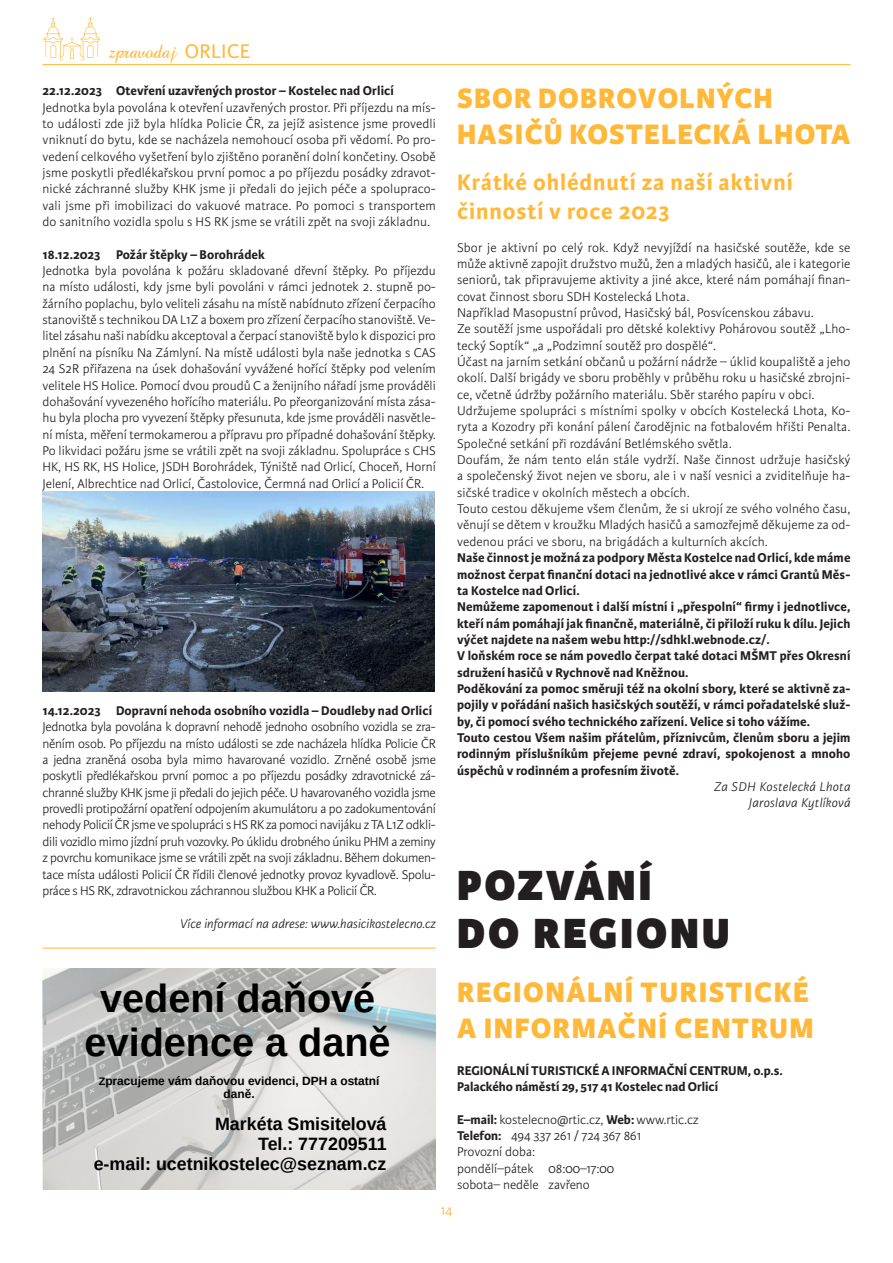
<style>
.page{position:relative;width:893px;height:1263px;background:#fff}
.page>*{position:absolute;margin:0;border:0;box-sizing:border-box;transform-origin:0 0}
.t1{font:800 45px/48px "Karmina Sans";letter-spacing:.06em;color:#231f20}
.t2{font:700 39.6px/44.2px "Liberation Sans";color:#000;text-align:center}
.t3{font:800 30px/36px "Karmina Sans";letter-spacing:.04em;color:#ffb838}
.t4{font:700 24px/28.8px "Karmina Sans";letter-spacing:.04em;color:#ffb838}
.t5{font:700 17.85px/20px "Liberation Sans";color:#000;text-align:right}
.t6{font:300 15px "Karmina Sans";color:#ffb838}
.t7{font:300 13.5px/16.4px "Karmina Sans";letter-spacing:.01em;color:#231f20;text-align:justify}
.t8{font:700 13.5px/16.4px "Karmina Sans";letter-spacing:.01em;color:#231f20}
.t9{font:italic 300 13.5px "Karmina Sans";letter-spacing:.01em;color:#231f20}
.t10{font:italic 300 13.5px/16.4px "Karmina Sans";letter-spacing:.03em;color:#231f20;text-align:right}
.t11{font:13.5px "Abbeyline";color:#ffb838}
.t12{font:700 11.85px/13.4px "Liberation Sans";color:#000;text-align:center}
.s1{font-family:"Karmina Sans";font-size:21px}
.s2{font-size:10.95px}
.s3{font-weight:700}
</style>
<div class="page">
<img style="left:43px;top:17px;width:56px;height:44px">
<hr style="left:43px;top:64px;width:807px;height:1px;background:#ffb838">
<img style="left:43px;top:491px;width:392px;height:201px">
<img style="left:43px;top:968px;width:393px;height:222px">
<hr style="left:43px;top:948px;width:393px;height:1px;background:#ffb838">
<p class="t11" style="left:109px;top:45px;width:142px">zpravodaj <span class="s1">ORLICE</span></p>
<p class="t8" style="left:43px;top:83px;width:353px">22.12.2023 Otevření uzavřených prostor – Kostelec nad Orlicí</p>
<p class="t7" style="left:43px;top:99px;width:395px">Jednotka byla povolána k otevření uzavřených prostor. Při příjezdu na mís&shy;to události zde již byla hlídka Policie ČR, za jejíž asistence jsme provedli vniknutí do bytu, kde se nacházela nemohoucí osoba při vědomí. Po pro&shy;vedení celkového vyšetření bylo zjištěno poranění dolní končetiny. Osobě jsme poskytli předlékařskou první pomoc a po příjezdu posádky zdravot&shy;nické záchranné služby KHK jsme ji předali do jejich péče a spolupraco&shy;vali jsme při imobilizaci do vakuové matrace. Po pomoci s transportem do sanitního vozidla spolu s HS RK jsme se vrátili zpět na svoji základnu.</p>
<p class="t8" style="left:43px;top:246px;width:224px">18.12.2023 Požár štěpky – Borohrádek</p>
<p class="t7" style="left:43px;top:263px;width:395px">Jednotka byla povolána k požáru skladované dřevní štěpky. Po příjezdu na místo události, kdy jsme byli povoláni v rámci jednotek 2. stupně po&shy;žárního poplachu, bylo veliteli zásahu na místě nabídnuto zřízení čerpacího stanoviště s technikou DA L1Z a boxem pro zřízení čerpacího stanoviště. Ve&shy;litel zásahu naši nabídku akceptoval a čerpací stanoviště bylo k dispozici pro plnění na písníku Na Zámlyní. Na místě události byla naše jednotka s CAS 24 S2R přiřazena na úsek dohašování vyvážené hořící štěpky pod velením velitele HS Holice. Pomocí dvou proudů C a ženijního nářadí jsme prováděli dohašování vyvezeného hořícího materiálu. Po přeorganizování místa zása&shy;hu byla plocha pro vyvezení štěpky přesunuta, kde jsme prováděli nasvětle&shy;ní místa, měření termokamerou a přípravu pro případné dohašování štěpky.<br>Po likvidaci požáru jsme se vrátili zpět na svoji základnu. Spolupráce s CHS HK, HS RK, HS Holice, JSDH Borohrádek, Týniště nad Orlicí, Choceň, Horní Jelení, Albrechtice nad Orlicí, Častolovice, Čermná nad Orlicí a Policií ČR.</p>
<p class="t8" style="left:43px;top:703px;width:391px">14.12.2023 Dopravní nehoda osobního vozidla – Doudleby nad Orlicí</p>
<p class="t7" style="left:43px;top:719px;width:395px">Jednotka byla povolána k dopravní nehodě jednoho osobního vozidla se zra&shy;něním osob. Po příjezdu na místo události se zde nacházela hlídka Policie ČR a jedna zraněná osoba byla mimo havarované vozidlo. Zrněné osobě jsme poskytli předlékařskou první pomoc a po příjezdu posádky zdravotnické zá&shy;chranné služby KHK jsme ji předali do jejich péče. U havarovaného vozidla jsme provedli protipožární opatření odpojením akumulátoru a po zadokumentování nehody Policií ČR jsme ve spolupráci s HS RK za pomoci navijáku z TA L1Z odkli&shy;dili vozidlo mimo jízdní pruh vozovky. Po úklidu drobného úniku PHM a zeminy z povrchu komunikace jsme se vrátili zpět na svoji základnu. Během dokumen&shy;tace místa události Policií ČR řídili členové jednotky provoz kyvadlově. Spolu&shy;práce s HS RK, zdravotnickou záchrannou službou KHK a Policií ČR.</p>
<p class="t9" style="left:180px;top:916px;width:257px">Více informací na adrese: www.hasicikostelecno.cz</p>
<h2 class="t2" style="left:85px;top:979px;width:308px">vedení daňové evidence a daně</h2>
<p class="t12" style="left:99px;top:1075px;width:282px"><span class="s2">Z</span>pracujeme vám daňovou evidenci, DPH a ostatní daně.</p>
<h3 class="t5" style="left:94px;top:1115px;width:294px">Markéta Smisitelová<br>Tel.: 777209511<br>e-mail: ucetnikostelec@seznam.cz</h3>
<h3 class="t3" style="left:457px;top:81px;width:395px">SBOR DOBROVOLNÝCH<br>HASIČŮ KOSTELECKÁ LHOTA</h3>
<h3 class="t4" style="left:457px;top:168px;width:337px">Krátké ohlédnutí za naší aktivní činností v roce 2023</h3>
<p class="t7" style="left:457px;top:239px;width:395px;text-align:left">Sbor je aktivní po celý rok. Když nevyjíždí na hasičské soutěže, kde se může aktivně zapojit družstvo mužů, žen a mladých hasičů, ale i kategorie seniorů, tak připravujeme aktivity a jiné akce, které nám pomáhají finan&shy;covat činnost sboru SDH Kostelecká Lhota.<br>Například Masopustní průvod, Hasičský bál, Posvícenskou zábavu.<br>Ze soutěží jsme uspořádali pro dětské kolektivy Pohárovou soutěž „Lho&shy;tecký Soptík“ „a „Podzimní soutěž pro dospělé“.<br>Účast na jarním setkání občanů u požární nádrže – úklid koupaliště a jeho okolí. Další brigády ve sboru proběhly v průběhu roku u hasičské zbrojni&shy;ce, včetně údržby požárního materiálu. Sběr starého papíru v obci.<br>Udržujeme spolupráci s místními spolky v obcích Kostelecká Lhota, Ko&shy;ryta a Kozodry při konání pálení čarodějnic na fotbalovém hřišti Penalta.<br>Společné setkání při rozdávání Betlémského světla.<br>Doufám, že nám tento elán stále vydrží. Naše činnost udržuje hasičský a společenský život nejen ve sboru, ale i v naší vesnici a zviditelňuje ha&shy;sičské tradice v okolních městech a obcích.<br>Touto cestou děkujeme všem členům, že si ukrojí ze svého volného času, věnují se dětem v kroužku Mladých hasičů a samozřejmě děkujeme za od&shy;vedenou práci ve sboru, na brigádách a kulturních akcích.</p>
<p class="t8" style="left:457px;top:550px;width:395px">Naše činnost je možná za podpory Města Kostelce nad Orlicí, kde máme možnost čerpat finanční dotaci na jednotlivé akce v rámci Grantů Měs&shy;ta Kostelce nad Orlicí.<br>Nemůžeme zapomenout i další místní i „přespolní“ firmy i jednotlivce, kteří nám pomáhají jak finančně, materiálně, či přiloží ruku k dílu. Jejich výčet najdete na našem webu http://sdhkl.webnode.cz/.<br>V loňském roce se nám povedlo čerpat také dotaci MŠMT přes Okresní sdružení hasičů v Rychnově nad Kněžnou.<br>Poděkování za pomoc směruji též na okolní sbory, které se aktivně za&shy;pojily v pořádání našich hasičských soutěží, v rámci pořadatelské služ&shy;by, či pomocí svého technického zařízení. Velice si toho vážíme.<br>Touto cestou Všem našim přátelům, příznivcům, členům sboru a jejim rodinným příslušníkům přejeme pevné zdraví, spokojenost a mnoho úspěchů v rodinném a profesním životě.</p>
<p class="t10" style="left:714px;top:779px;width:138px">Za SDH Kostelecká Lhota<br>Jaroslava Kytlíková</p>
<h1 class="t1" style="left:457px;top:863px;width:274px">POZVÁNÍ<br>DO REGIONU</h1>
<h3 class="t3" style="left:457px;top:975px;width:358px">REGIONÁLNÍ TURISTICKÉ<br>A INFORMAČNÍ CENTRUM</h3>
<p class="t8" style="left:457px;top:1062px;width:327px">REGIONÁLNÍ TURISTICKÉ A INFORMAČNÍ CENTRUM, o.p.s.<br>Palackého náměstí 29, 517 41 Kostelec nad Orlicí</p>
<p class="t7" style="left:457px;top:1111px;width:243px;text-align:left"><span class="s3">E–mail:</span> kostelecno@rtic.cz, <span class="s3">Web:</span> www.rtic.cz<br><span class="s3">Telefon:</span> 494 337 261 / 724 367 861<br>Provozní doba:<br>pondělí–pátek 08:00–17:00<br>sobota– neděle zavřeno</p>
<p class="t6" style="left:440px;top:1202px;width:14px">14</p>
</div>
